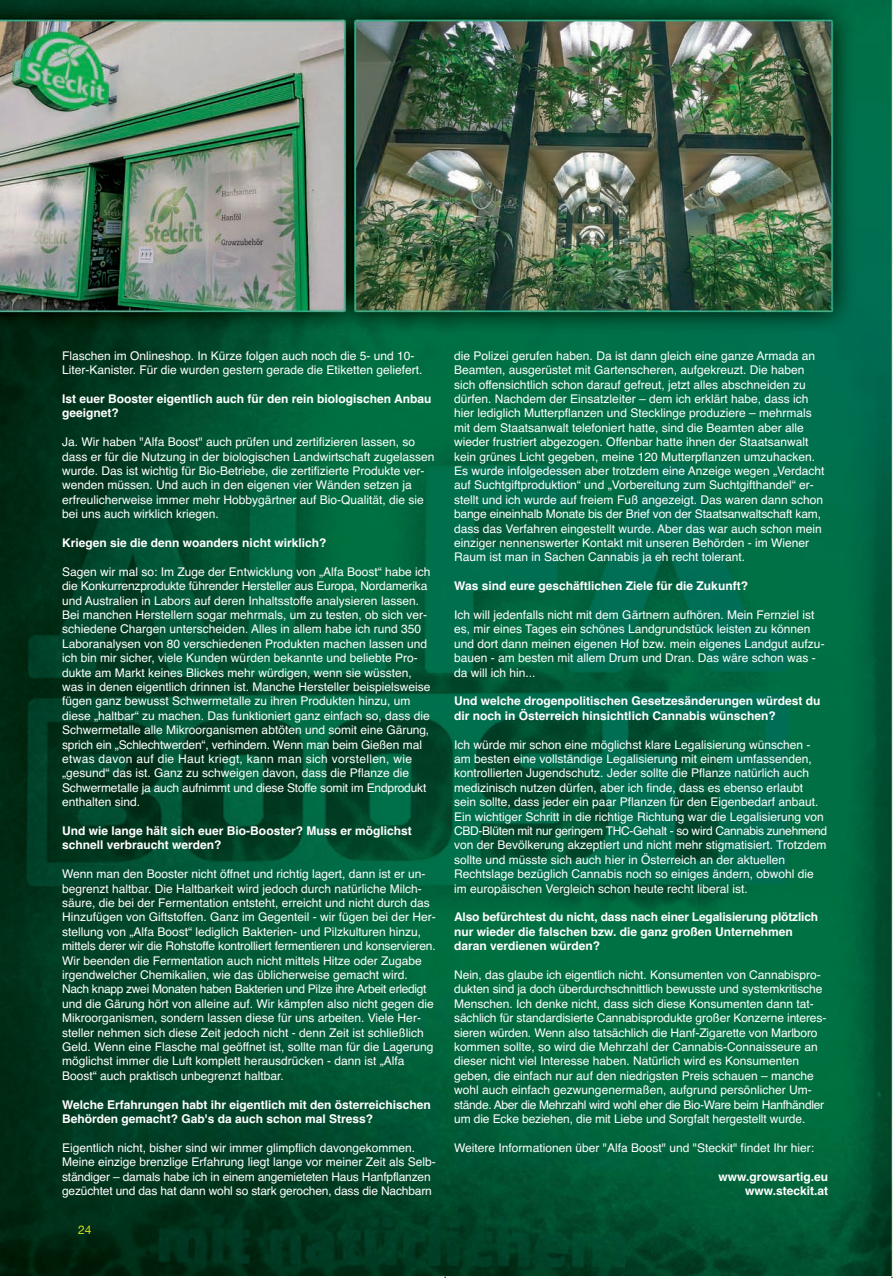
<style>
.page{position:relative;width:893px;height:1278px;background:#fff}
.page>*{position:absolute;margin:0;border:0;box-sizing:border-box;transform-origin:0 0}
.t1{font:12px/14.4px "Helvetica";color:#fff}
.t2{font:700 12px/14.4px "Helvetica";color:#fff}
.t3{font:12px "Helvetica Neue";color:#dbe11e}
</style>
<div class="page">
<img style="left:0;top:0;width:892px;height:1276px">
<p class="t1" style="left:62px;top:349px;width:362px">Flaschen im Onlineshop. In Kürze folgen auch noch die 5- und 10-<br>Liter-Kanister. Für die wurden gestern gerade die Etiketten geliefert.</p>
<p class="t2" style="left:62px;top:393px;width:370px">Ist euer Booster eigentlich auch für den rein biologischen Anbau geeignet?</p>
<p class="t1" style="left:62px;top:436px;width:374px">Ja. Wir haben "Alfa Boost" auch prüfen und zertifizieren lassen, so dass er für die Nutzung in der biologischen Landwirtschaft zugelassen wurde. Das ist wichtig für Bio-Betriebe, die zertifizierte Produkte ver&shy;wenden müssen. Und auch in den eigenen vier Wänden setzen ja</p>
<p class="t1" style="left:62px;top:493px;width:363px">erfreulicherweise immer mehr Hobbygärtner auf Bio-Qualität, die sie bei uns auch wirklich kriegen.</p>
<p class="t2" style="left:62px;top:537px;width:266px">Kriegen sie die denn woanders nicht wirklich?</p>
<p class="t1" style="left:62px;top:565px;width:370px">Sagen wir mal so: Im Zuge der Entwicklung von „Alfa Boost“ habe ich die Konkurrenzprodukte führender Hersteller aus Europa, Nordamerika und Australien in Labors auf deren Inhaltsstoffe analysieren lassen.<br>Bei manchen Herstellern sogar mehrmals, um zu testen, ob sich ver&shy;schiedene Chargen unterscheiden. Alles in allem habe ich rund 350<br>Laboranalysen von 80 verschiedenen Produkten machen lassen und ich bin mir sicher, viele Kunden würden bekannte und beliebte Pro&shy;dukte am Markt keines Blickes mehr würdigen, wenn sie wüssten, was in denen eigentlich drinnen ist. Manche Hersteller beispielsweise fügen ganz bewusst Schwermetalle zu ihren Produkten hinzu, um diese „haltbar“ zu machen. Das funktioniert ganz einfach so, dass die Schwermetalle alle Mikroorganismen abtöten und somit eine Gärung, sprich ein „Schlechtwerden“, verhindern. Wenn man beim Gießen mal etwas davon auf die Haut kriegt, kann man sich vorstellen, wie</p>
<p class="t1" style="left:62px;top:767px;width:366px">„gesund“ das ist. Ganz zu schweigen davon, dass die Pflanze die<br>Schwermetalle ja auch aufnimmt und diese Stoffe somit im Endprodukt enthalten sind.</p>
<p class="t2" style="left:62px;top:825px;width:351px">Und wie lange hält sich euer Bio-Booster? Muss er möglichst schnell verbraucht werden?</p>
<p class="t1" style="left:62px;top:868px;width:375px">Wenn man den Booster nicht öffnet und richtig lagert, dann ist er un&shy;begrenzt haltbar. Die Haltbarkeit wird jedoch durch natürliche Milch&shy;säure, die bei der Fermentation entsteht, erreicht und nicht durch das Hinzufügen von Giftstoffen. Ganz im Gegenteil - wir fügen bei der Her&shy;stellung von „Alfa Boost“ lediglich Bakterien- und Pilzkulturen hinzu, mittels derer wir die Rohstoffe kontrolliert fermentieren und konservieren.<br>Wir beenden die Fermentation auch nicht mittels Hitze oder Zugabe</p>
<p class="t1" style="left:62px;top:969px;width:373px">irgendwelcher Chemikalien, wie das üblicherweise gemacht wird.<br>Nach knapp zwei Monaten haben Bakterien und Pilze ihre Arbeit erledigt und die Gärung hört von alleine auf. Wir kämpfen also nicht gegen die Mikroorganismen, sondern lassen diese für uns arbeiten. Viele Her&shy;steller nehmen sich diese Zeit jedoch nicht - denn Zeit ist schließlich Geld. Wenn eine Flasche mal geöffnet ist, sollte man für die Lagerung möglichst immer die Luft komplett herausdrücken - dann ist „Alfa Boost“ auch praktisch unbegrenzt haltbar.</p>
<p class="t2" style="left:62px;top:1098px;width:370px">Welche Erfahrungen habt ihr eigentlich mit den österreichischen<br>Behörden gemacht? Gab's da auch schon mal Stress?</p>
<p class="t1" style="left:62px;top:1141px;width:375px">Eigentlich nicht, bisher sind wir immer glimpflich davongekommen.<br>Meine einzige brenzlige Erfahrung liegt lange vor meiner Zeit als Selb&shy;ständiger – damals habe ich in einem angemieteten Haus Hanfpflanzen gezüchtet und das hat dann wohl so stark gerochen, dass die Nachbarn</p>
<p class="t3" style="left:78px;top:1223px;width:15px">24</p>
<p class="t1" style="left:454px;top:349px;width:372px">die Polizei gerufen haben. Da ist dann gleich eine ganze Armada an Beamten, ausgerüstet mit Gartenscheren, aufgekreuzt. Die haben sich offensichtlich schon darauf gefreut, jetzt alles abschneiden zu dürfen. Nachdem der Einsatzleiter – dem ich erklärt habe, dass ich hier lediglich Mutterpflanzen und Stecklinge produziere – mehrmals mit dem Staatsanwalt telefoniert hatte, sind die Beamten aber alle wieder frustriert abgezogen. Offenbar hatte ihnen der Staatsanwalt kein grünes Licht gegeben, meine 120 Mutterpflanzen umzuhacken.<br>Es wurde infolgedessen aber trotzdem eine Anzeige wegen „Verdacht auf Suchtgiftproduktion“ und „Vorbereitung zum Suchtgifthandel“ er&shy;stellt und ich wurde auf freiem Fuß angezeigt. Das waren dann schon bange eineinhalb Monate bis der Brief von der Staatsanwaltschaft kam, dass das Verfahren eingestellt wurde. Aber das war auch schon mein einziger nennenswerter Kontakt mit unseren Behörden - im Wiener Raum ist man in Sachen Cannabis ja eh recht tolerant.</p>
<p class="t2" style="left:454px;top:580px;width:295px">Was sind eure geschäftlichen Ziele für die Zukunft?</p>
<p class="t1" style="left:454px;top:609px;width:372px">Ich will jedenfalls nicht mit dem Gärtnern aufhören. Mein Fernziel ist es, mir eines Tages ein schönes Landgrundstück leisten zu können und dort dann meinen eigenen Hof bzw. mein eigenes Landgut aufzu&shy;bauen - am besten mit allem Drum und Dran. Das wäre schon was - da will ich hin...</p>
<p class="t2" style="left:454px;top:695px;width:368px">Und welche drogenpolitischen Gesetzesänderungen würdest du dir noch in Österreich hinsichtlich Cannabis wünschen?</p>
<p class="t1" style="left:454px;top:738px;width:374px">Ich würde mir schon eine möglichst klare Legalisierung wünschen - am besten eine vollständige Legalisierung mit einem umfassenden, kontrollierten Jugendschutz. Jeder sollte die Pflanze natürlich auch medizinisch nutzen dürfen, aber ich finde, dass es ebenso erlaubt sein sollte, dass jeder ein paar Pflanzen für den Eigenbedarf anbaut.<br>Ein wichtiger Schritt in die richtige Richtung war die Legalisierung von CBD-Blüten mit nur geringem THC-Gehalt - so wird Cannabis zunehmend von der Bevölkerung akzeptiert und nicht mehr stigmatisiert. Trotzdem sollte und müsste sich auch hier in Österreich an der aktuellen Rechtslage bezüglich Cannabis noch so einiges ändern, obwohl die im europäischen Vergleich schon heute recht liberal ist.</p>
<p class="t2" style="left:454px;top:911px;width:365px">Also befürchtest du nicht, dass nach einer Legalisierung plötzlich nur wieder die falschen bzw. die ganz großen Unternehmen daran verdienen würden?</p>
<p class="t1" style="left:454px;top:969px;width:373px">Nein, das glaube ich eigentlich nicht. Konsumenten von Cannabispro&shy;dukten sind ja doch überdurchschnittlich bewusste und systemkritische Menschen. Ich denke nicht, dass sich diese Konsumenten dann tat&shy;sächlich für standardisierte Cannabisprodukte großer Konzerne interes&shy;sieren würden. Wenn also tatsächlich die Hanf-Zigarette von Marlboro kommen sollte, so wird die Mehrzahl der Cannabis-Connaisseure an dieser nicht viel Interesse haben. Natürlich wird es Konsumenten geben, die einfach nur auf den niedrigsten Preis schauen – manche wohl auch einfach gezwungenermaßen, aufgrund persönlicher Um&shy;stände. Aber die Mehrzahl wird wohl eher die Bio-Ware beim Hanfhändler um die Ecke beziehen, die mit Liebe und Sorgfalt hergestellt wurde.</p>
<p class="t1" style="left:454px;top:1141px;width:361px">Weitere Informationen über "Alfa Boost" und "Steckit" findet Ihr hier:</p>
<p class="t2" style="left:718px;top:1170px;width:111px">www.growsartig.eu</p>
<p class="t2" style="left:744px;top:1185px;width:84px">www.steckit.at</p>
</div>
